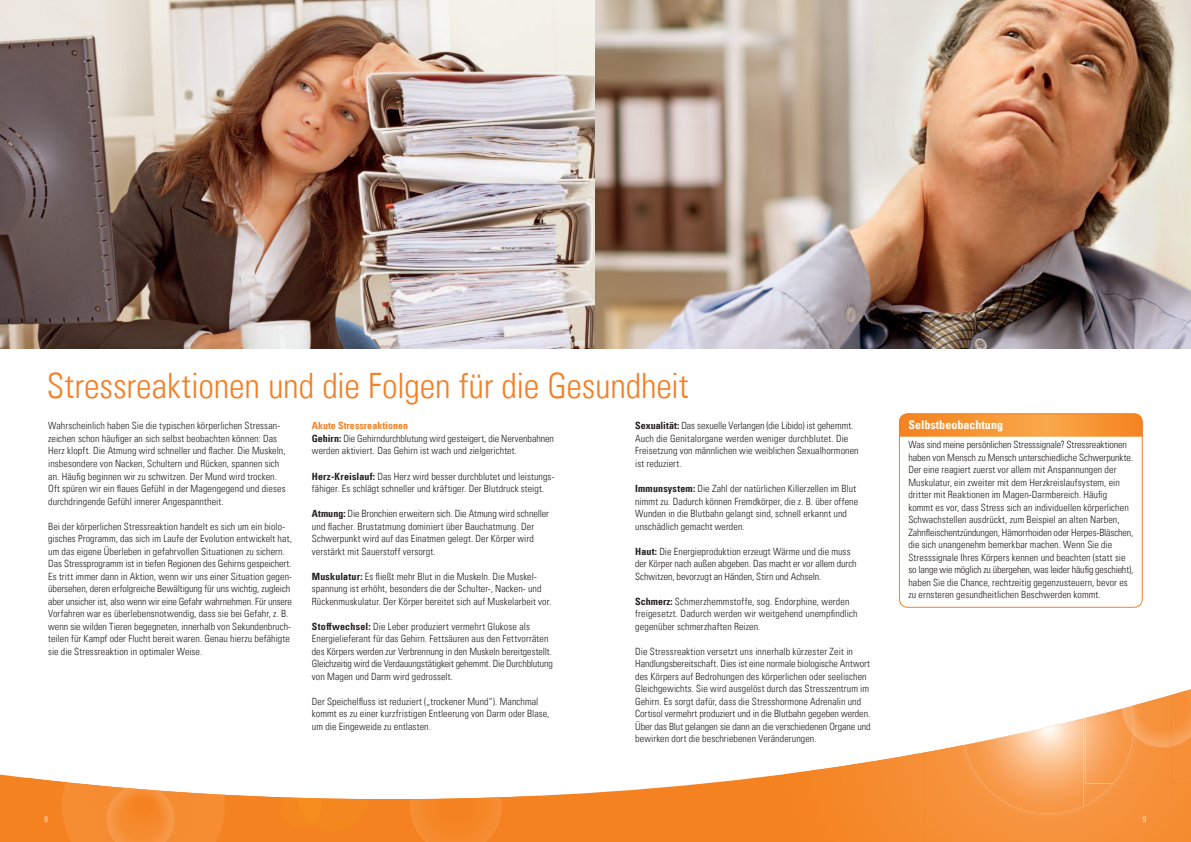
<style>
.page{position:relative;width:1191px;height:842px;background:#fff}
.page>*{position:absolute;margin:0;border:0;box-sizing:border-box;transform-origin:0 0}
.t1{font:35px "Univers Com 47 Light Cond";letter-spacing:-.005em;color:#f48026}
.t2{font:12px "Univers Com 67 Bold Cond";letter-spacing:.005em;color:#fff}
.t3{font:10px/12.5px "Univers Com 47 Light Cond";letter-spacing:.005em;color:#231f20}
.t4{font:10px "Univers Com 67 Bold Cond";letter-spacing:.005em;color:#f48026}
.t5{font:8px "Univers Com 47 Light Cond";color:#fff}
.s1{font-family:"Univers Com 67 Bold Cond"}
</style>
<div class="page">
<svg style="left:0;top:774px;width:784px;height:68px;fill:#f58220"></svg>
<svg style="left:784px;top:752px;width:407px;height:90px;background:#f69644"></svg>
<div style="left:924px;top:745px;width:71px;height:97px;background:#f69139"></div>
<div style="left:995px;top:783px;width:176px;height:59px;background:#f6923b"></div>
<img style="left:964px;top:718px;width:119px;height:96px">
<img style="left:1083px;top:718px;width:30px;height:88px">
<img style="left:1171px;top:689px;width:20px;height:94px">
<img style="left:1132px;top:695px;width:39px;height:88px">
<img style="left:1085px;top:706px;width:48px;height:77px">
<img style="left:26px;top:778px;width:45px;height:64px">
<img style="left:210px;top:794px;width:34px;height:48px">
<img style="left:405px;top:796px;width:132px;height:46px">
<img style="left:71px;top:783px;width:139px;height:59px">
<img style="left:244px;top:796px;width:113px;height:46px">
<div style="left:357px;top:799px;width:48px;height:43px;background:#f58220"></div>
<img style="left:261px;top:796px;width:1px;height:46px">
<svg style="left:899px;top:413px;width:243px;height:24px;background:#f79738"></svg>
<div style="left:899px;top:413px;width:243px;height:195px;border:1px solid #f58220;border-radius:9px"></div>
<img style="left:0;top:0;width:595px;height:349px">
<img style="left:595px;top:0;width:596px;height:349px">
<h1 class="t1" style="left:47px;top:365px;width:643px">Stressreaktionen und die Folgen für die Gesundheit</h1>
<p class="t3" style="left:48px;top:420px;width:239px">Wahrscheinlich haben Sie die typischen körperlichen Stressan&shy;zeichen schon häufiger an sich selbst beobachten können: Das Herz klopft. Die Atmung wird schneller und flacher. Die Muskeln, insbesondere von Nacken, Schultern und Rücken, spannen sich an. Häufig beginnen wir zu schwitzen. Der Mund wird trocken.<br>Oft spüren wir ein flaues Gefühl in der Magengegend und dieses durchdringende Gefühl innerer Angespanntheit.</p>
<p class="t3" style="left:48px;top:520px;width:245px">Bei der körperlichen Stressreaktion handelt es sich um ein biolo&shy;gisches Programm, das sich im Laufe der Evolution entwickelt hat, um das eigene Überleben in gefahrvollen Situationen zu sichern.<br>Das Stressprogramm ist in tiefen Regionen des Gehirns gespeichert.<br>Es tritt immer dann in Aktion, wenn wir uns einer Situation gegen&shy;übersehen, deren erfolgreiche Bewältigung für uns wichtig, zugleich aber unsicher ist, also wenn wir eine Gefahr wahrnehmen. Für unsere Vorfahren war es überlebensnotwendig, dass sie bei Gefahr, z. B. wenn sie wilden Tieren begegneten, innerhalb von Sekundenbruch&shy;teilen für Kampf oder Flucht bereit waren. Genau hierzu befähigte sie die Stressreaktion in optimaler Weise.</p>
<p class="t4" style="left:312px;top:420px;width:98px">Akute Stressreaktionen</p>
<p class="t3" style="left:312px;top:432px;width:243px"><span class="s1">Gehirn:</span> Die Gehirndurchblutung wird gesteigert, die Nervenbahnen werden aktiviert. Das Gehirn ist wach und zielgerichtet.</p>
<p class="t3" style="left:312px;top:470px;width:244px"><span class="s1">Herz-Kreislauf:</span> Das Herz wird besser durchblutet und leistungs&shy;fähiger. Es schlägt schneller und kräftiger. Der Blutdruck steigt.</p>
<p class="t3" style="left:312px;top:507px;width:238px"><span class="s1">Atmung:</span> Die Bronchien erweitern sich. Die Atmung wird schneller und flacher. Brustatmung dominiert über Bauchatmung. Der Schwerpunkt wird auf das Einatmen gelegt. Der Körper wird verstärkt mit Sauerstoff versorgt.</p>
<p class="t3" style="left:312px;top:570px;width:239px"><span class="s1">Muskulatur:</span> Es fließt mehr Blut in die Muskeln. Die Muskel&shy;spannung ist erhöht, besonders die der Schulter-, Nacken- und<br>Rückenmuskulatur. Der Körper bereitet sich auf Muskelarbeit vor.</p>
<p class="t3" style="left:312px;top:620px;width:243px"><span class="s1">Stoffwechsel:</span> Die Leber produziert vermehrt Glukose als Energielieferant für das Gehirn. Fettsäuren aus den Fettvorräten des Körpers werden zur Verbrennung in den Muskeln bereitgestellt.<br>Gleichzeitig wird die Verdauungstätigkeit gehemmt. Die Durchblutung von Magen und Darm wird gedrosselt.</p>
<p class="t3" style="left:312px;top:695px;width:239px">Der Speichelfluss ist reduziert („trockener Mund“). Manchmal kommt es zu einer kurzfristigen Entleerung von Darm oder Blase, um die Eingeweide zu entlasten.</p>
<p class="t3" style="left:635px;top:420px;width:225px"><span class="s1">Sexualität:</span> Das sexuelle Verlangen (die Libido) ist gehemmt.<br>Auch die Genitalorgane werden weniger durchblutet. Die Freisetzung von männlichen wie weiblichen Sexualhormonen ist reduziert.</p>
<p class="t3" style="left:635px;top:482px;width:225px"><span class="s1">Immunsystem:</span> Die Zahl der natürlichen Killerzellen im Blut nimmt zu. Dadurch können Fremdkörper, die z. B. über offene Wunden in die Blutbahn gelangt sind, schnell erkannt und unschädlich gemacht werden.</p>
<p class="t3" style="left:635px;top:545px;width:223px"><span class="s1">Haut:</span> Die Energieproduktion erzeugt Wärme und die muss der Körper nach außen abgeben. Das macht er vor allem durch<br>Schwitzen, bevorzugt an Händen, Stirn und Achseln.</p>
<p class="t3" style="left:635px;top:595px;width:224px"><span class="s1">Schmerz:</span> Schmerzhemmstoffe, sog. Endorphine, werden freigesetzt. Dadurch werden wir weitgehend unempfindlich gegenüber schmerzhaften Reizen.</p>
<p class="t3" style="left:635px;top:645px;width:237px">Die Stressreaktion versetzt uns innerhalb kürzester Zeit in Handlungsbereitschaft. Dies ist eine normale biologische Antwort des Körpers auf Bedrohungen des körperlichen oder seelischen Gleichgewichts. Sie wird ausgelöst durch das Stresszentrum im Gehirn. Es sorgt dafür, dass die Stresshormone Adrenalin und Cortisol vermehrt produziert und in die Blutbahn gegeben werden.<br>Über das Blut gelangen sie dann an die verschiedenen Organe und bewirken dort die beschriebenen Veränderungen.</p>
<p class="t2" style="left:908px;top:418px;width:96px">Selbstbeobachtung</p>
<p class="t3" style="left:908px;top:438px;width:226px">Was sind meine persönlichen Stresssignale? Stressreaktionen haben von Mensch zu Mensch unterschiedliche Schwerpunkte.<br>Der eine reagiert zuerst vor allem mit Anspannungen der Muskulatur, ein zweiter mit dem Herzkreislaufsystem, ein dritter mit Reaktionen im Magen-Darmbereich. Häufig kommt es vor, dass Stress sich an individuellen körperlichen Schwachstellen ausdrückt, zum Beispiel an alten Narben, Zahnfleischentzündungen, Hämorrhoiden oder Herpes-Bläschen, die sich unangenehm bemerkbar machen. Wenn Sie die Stresssignale Ihres Körpers kennen und beachten (statt sie so lange wie möglich zu übergehen, was leider häufig geschieht), haben Sie die Chance, rechtzeitig gegenzusteuern, bevor es zu ernsteren gesundheitlichen Beschwerden kommt.</p>
<p class="t5" style="left:45px;top:815px;width:5px">8</p>
<p class="t5" style="left:1142px;top:815px;width:5px">9</p>
</div>
